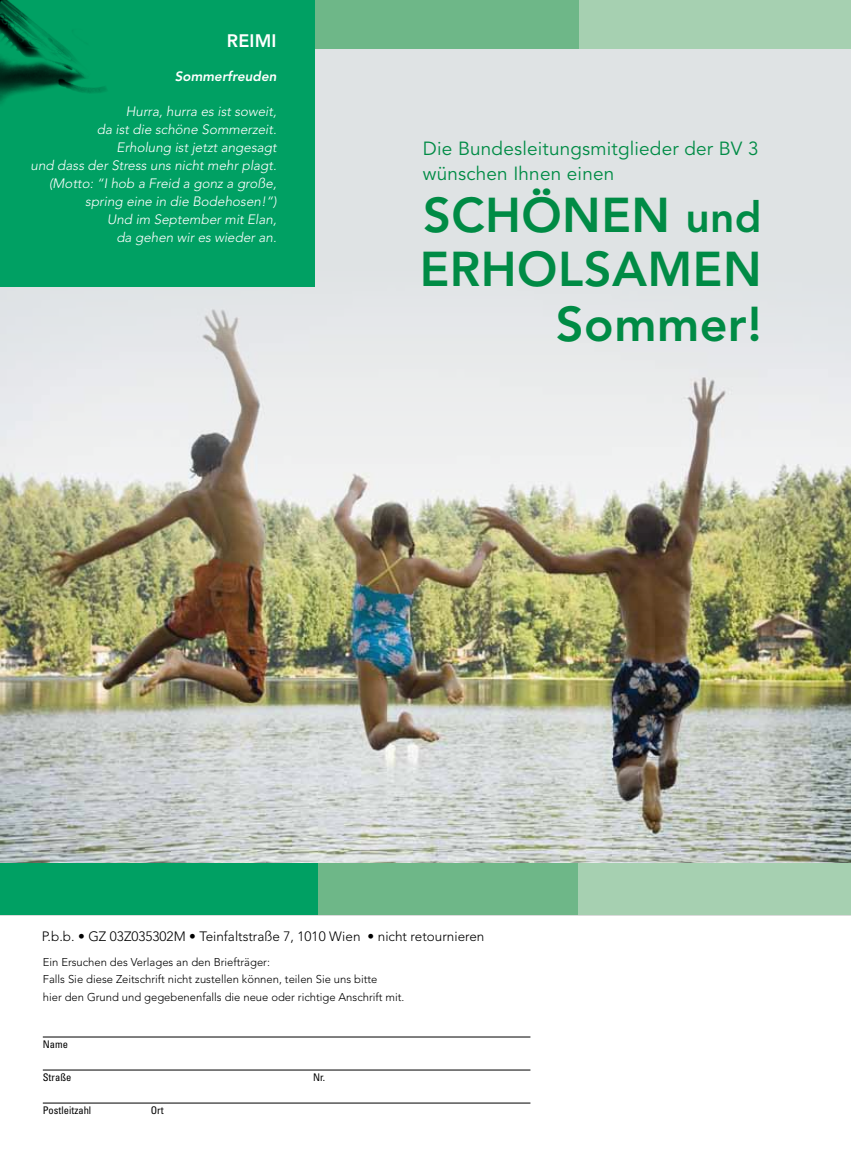
<style>
.page{position:relative;width:851px;height:1149px;background:#fff}
.page>*{position:absolute;margin:0;border:0;box-sizing:border-box;transform-origin:0 0}
.t1{font:800 48.45px/54.4px "Avenir";letter-spacing:.01em;color:#008b45;text-align:right}
.t2{font:18.9px/24.3px "Avenir";letter-spacing:.01em;color:#008b45}
.t3{font:800 18px "Avenir";letter-spacing:.01em;color:#fff}
.t4{font:italic 300 13.5px/18px "Avenir";color:#fff;text-align:right}
.t5{font:300 13.5px "Avenir";color:#000}
.t6{font:italic 800 13.5px "Avenir";color:#fff}
.t7{font:300 11.25px/17.2px "Avenir";color:#000}
.t8{font:condensed 10.5px "Univers";color:#000}
.s1{font-size:42.45px}
</style>
<div class="page">
<div style="left:0;top:0;width:850px;height:914px;background:#dfe3e4"></div>
<img style="left:0;top:286px;width:850px;height:577px">
<div style="left:578px;top:0;width:272px;height:48px;background:#a6d0b1"></div>
<div style="left:315px;top:0;width:263px;height:48px;background:#6eb788"></div>
<div style="left:0;top:0;width:315px;height:286px;background:#00a063"></div>
<hr style="left:43px;top:1036px;width:487px;height:1px;background:#000">
<hr style="left:43px;top:1069px;width:487px;height:1px;background:#000">
<hr style="left:43px;top:1102px;width:487px;height:1px;background:#000">
<hr style="left:0;top:914px;width:850px;height:1px;background:#000">
<div style="left:0;top:863px;width:318px;height:51px;background:#00a063"></div>
<div style="left:318px;top:863px;width:265px;height:51px;background:#6eb788"></div>
<img style="left:0;top:0;width:66px;height:68px">
<div style="left:578px;top:863px;width:272px;height:51px;background:#a6d0b1"></div>
<h3 class="t3" style="left:227px;top:30px;width:51px">REIMI</h3>
<p class="t6" style="left:175px;top:68px;width:103px">Sommerfreuden</p>
<p class="t4" style="left:31px;top:102px;width:247px">Hurra, hurra es ist soweit,<br>da ist die schöne Sommerzeit.<br>Erholung ist jetzt angesagt<br>und dass der Stress uns nicht mehr plagt. (Motto: “I hob a Freid a gonz a große, spring eine in die Bodehosen!“)<br>Und im September mit Elan,<br>da gehen wir es wieder an.</p>
<h2 class="t2" style="left:423px;top:137px;width:337px">Die Bundesleitungsmitglieder der BV 3 wünschen Ihnen einen</h2>
<h1 class="t1" style="left:419px;top:188px;width:343px">SCHÖNEN <span class="s1">UND<br></span>ERHOLSAMEN<br>SOMMER!</h1>
<p class="t5" style="left:42px;top:927px;width:444px">P.b.b. • GZ 03Z035302M • Teinfaltstraße 7, 1010 Wien • nicht retournieren</p>
<p class="t7" style="left:43px;top:953px;width:363px">Ein Ersuchen des Verlages an den Briefträger:<br>Falls Sie diese Zeitschrift nicht zustellen können, teilen Sie uns bitte<br>hier den Grund und gegebenenfalls die neue oder richtige Anschrift mit.</p>
<p class="t8" style="left:43px;top:1037px;width:27px">Name</p>
<p class="t8" style="left:43px;top:1070px;width:30px">Straße</p>
<p class="t8" style="left:313px;top:1070px;width:14px">Nr.</p>
<p class="t8" style="left:43px;top:1103px;width:50px">Postleitzahl</p>
<p class="t8" style="left:151px;top:1103px;width:14px">Ort</p>
</div>
